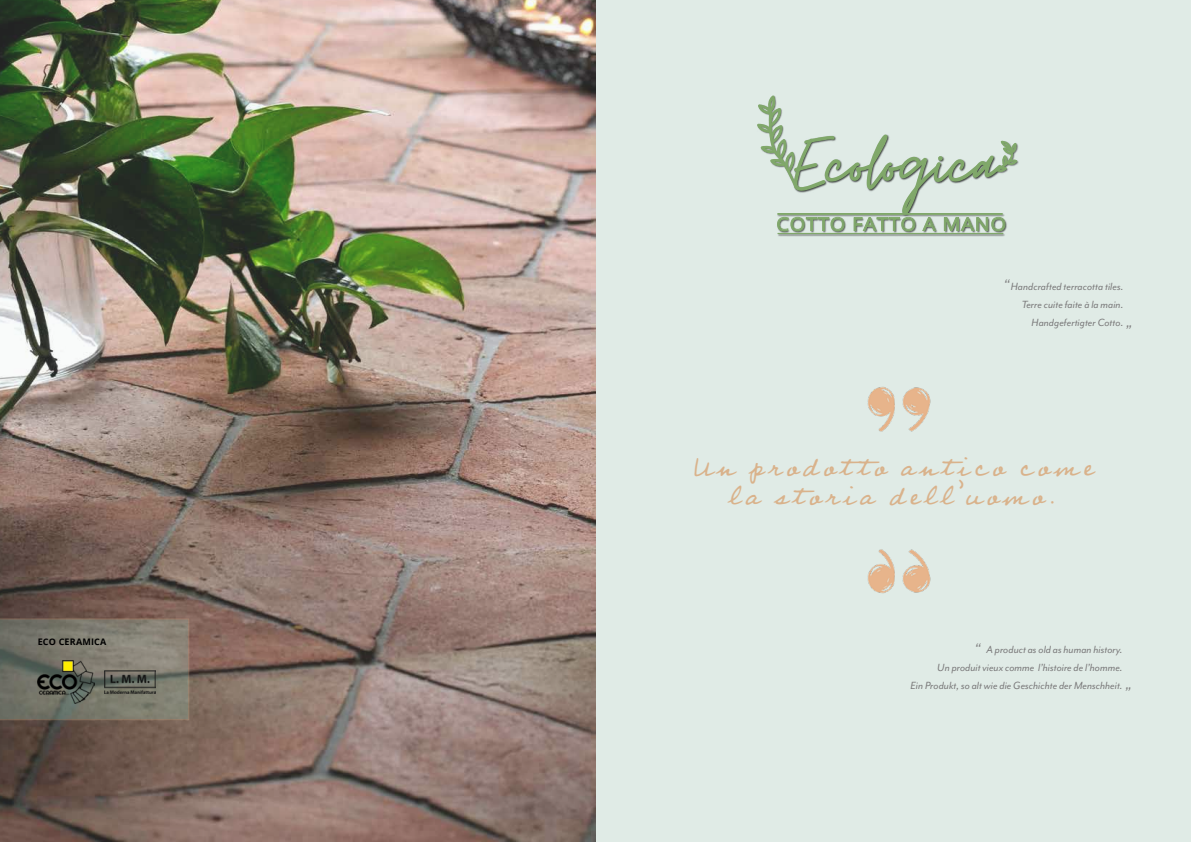
<style>
.page{position:relative;width:1191px;height:842px;background:#e0ebe6}
.page>*{position:absolute;margin:0;border:0;box-sizing:border-box;transform-origin:0 0}
.t1{font:83.5px "Moon Time";color:#80a86a}
.t2{font:33px/29px "Professor";letter-spacing:.15em;color:#d9b28b;text-align:center}
.t3{font:18.1px "Open Sans";letter-spacing:.04em;color:#80a86a;scale:1.1 1}
.t4{font:italic 16px "Mr Eaves Mod OT";color:#797879}
.t5{font:italic 12px/18px "Mr Eaves Mod OT";color:#797879;text-align:right}
.t6{font:700 9px "Open Sans";letter-spacing:.02em;color:#000}
</style>
<div class="page">
<img style="left:867px;top:386px;width:64px;height:46px">
<img style="left:867px;top:549px;width:64px;height:45px">
<img style="left:0;top:0;width:595px;height:842px">
<svg style="left:0;top:618px;width:189px;height:102px;background:#7b796d"></svg>
<img style="left:772px;top:95px;width:247px;height:142px">
<svg style="left:757px;top:96px;width:260px;height:138px"></svg>
<img style="left:38px;top:661px;width:56px;height:42px">
<img style="left:105px;top:670px;width:51px;height:24px">
<p class="t6" style="left:38px;top:635px;width:70px">ECO CERAMICA</p>
<h1 class="t1" style="left:794px;top:126px;width:203px">Ecologica</h1>
<h3 class="t3" style="left:776px;top:212px;width:210px">COTTO FATTO A MANO</h3>
<h3 class="t4" style="left:1003px;top:276px;width:7px">“</h3>
<p class="t5" style="left:1010px;top:277px;width:114px">Handcrafted terracotta tiles.<br>Terre cuite faite à la main.<br>Handgefertigter Cotto.</p>
<h3 class="t4" style="left:1125px;top:321px;width:7px">”</h3>
<h2 class="t2" style="left:693px;top:449px;width:401px">Un prodotto antico come la storia dell’uomo.</h2>
<h3 class="t4" style="left:974px;top:640px;width:7px">“</h3>
<p class="t5" style="left:910px;top:640px;width:214px">A product as old as human history.<br>Un produit vieux comme l’histoire de l’homme.<br>Ein Produkt, so alt wie die Geschichte der Menschheit.</p>
<h3 class="t4" style="left:1124px;top:684px;width:7px">”</h3>
</div>
